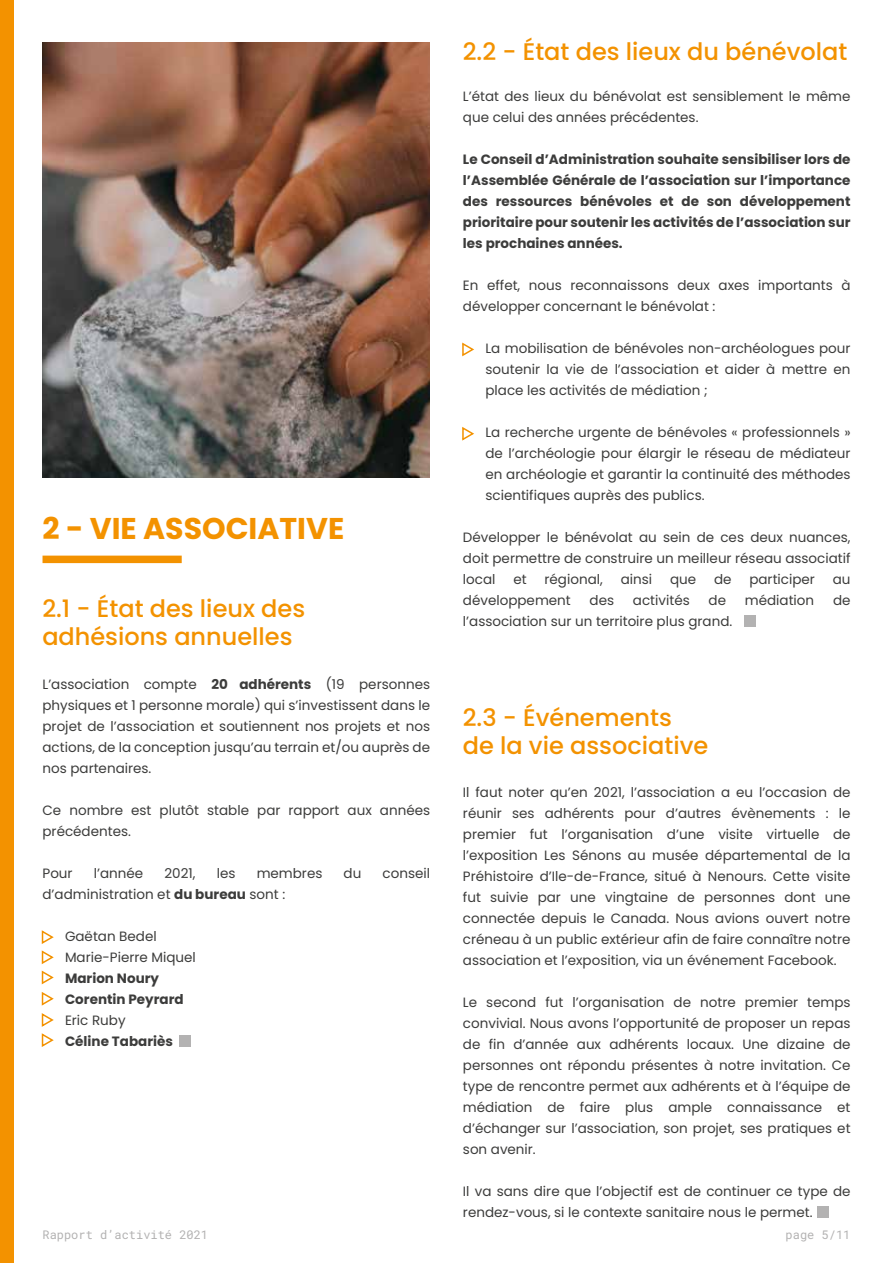
<style>
.page{position:relative;width:893px;height:1263px;background:#fff}
.page>*{position:absolute;margin:0;border:0;box-sizing:border-box;transform-origin:0 0}
.t1{font:700 30px "Poppins";color:#f39200}
.t2{font:500 24px/28.8px "Poppins";color:#f39200}
.t3{font:13.5px/21px "Poppins";color:#3c3c3b;text-align:justify}
.t4{font:700 13.5px/21px "Poppins";color:#3c3c3b}
.t5{font:12px "Roboto Mono";color:#b3b2b2}
.s1{font-weight:700}
</style>
<div class="page">
<div style="left:43px;top:556px;width:139px;height:7px;background:#f39200"></div>
<img style="left:43px;top:43px;width:387px;height:435px">
<div style="left:0;top:0;width:13px;height:1263px;background:#f39200"></div>
<svg style="left:41px;top:930px;width:13px;height:76px"></svg>
<svg style="left:41px;top:1013px;width:13px;height:34px"></svg>
<svg style="left:462px;top:342px;width:12px;height:15px"></svg>
<svg style="left:462px;top:427px;width:12px;height:14px"></svg>
<div style="left:180px;top:1036px;width:11px;height:11px;background:#b3b2b2"></div>
<div style="left:745px;top:616px;width:11px;height:11px;background:#b3b2b2"></div>
<div style="left:817px;top:1206px;width:11px;height:12px;background:#b3b2b2"></div>
<h1 class="t1" style="left:43px;top:511px;width:303px">2 - VIE ASSOCIATIVE</h1>
<h2 class="t2" style="left:42px;top:594px;width:264px">2.1 - État des lieux des adhésions annuelles</h2>
<p class="t3" style="left:43px;top:673px;width:389px">L’association compte <span class="s1">20 adhérents</span> (19 personnes physiques et 1 personne morale) qui s’investissent dans le projet de l’association et soutiennent nos projets et nos actions, de la conception jusqu’au terrain et/ou auprès de nos partenaires.</p>
<p class="t3" style="left:43px;top:799px;width:389px">Ce nombre est plutôt stable par rapport aux années précédentes.</p>
<p class="t3" style="left:43px;top:862px;width:32px">Pour</p>
<p class="t3" style="left:94px;top:862px;width:51px">l’année</p>
<p class="t3" style="left:164px;top:862px;width:32px">2021,</p>
<p class="t3" style="left:217px;top:862px;width:20px">les</p>
<p class="t3" style="left:257px;top:862px;width:67px">membres</p>
<p class="t3" style="left:344px;top:862px;width:19px">du</p>
<p class="t3" style="left:383px;top:862px;width:49px">conseil</p>
<p class="t3" style="left:43px;top:883px;width:244px">d’administration et <span class="s1">du bureau</span> sont :</p>
<p class="t3" style="left:65px;top:925px;width:132px">Gaëtan Bedel<br>Marie-Pierre Miquel</p>
<p class="t4" style="left:65px;top:967px;width:120px">Marion Noury<br>Corentin Peyrard</p>
<p class="t3" style="left:65px;top:1009px;width:62px">Eric Ruby</p>
<p class="t4" style="left:65px;top:1030px;width:109px">Céline Tabariès</p>
<h2 class="t2" style="left:463px;top:38px;width:386px">2.2 - État des lieux du bénévolat</h2>
<p class="t3" style="left:463px;top:86px;width:389px">L’état des lieux du bénévolat est sensiblement le même que celui des années précédentes.</p>
<p class="t4" style="left:463px;top:149px;width:389px;text-align:justify">Le Conseil d’Administration souhaite sensibiliser lors de l’Assemblée Générale de l’association sur l’importance des ressources bénévoles et de son développement prioritaire pour soutenir les activités de l’association sur les prochaines années.</p>
<p class="t3" style="left:463px;top:275px;width:389px">En effet, nous reconnaissons deux axes importants à développer concernant le bénévolat :</p>
<p class="t3" style="left:485px;top:338px;width:367px">La mobilisation de bénévoles non-archéologues pour soutenir la vie de l’association et aider à mettre en place les activités de médiation ;</p>
<p class="t3" style="left:485px;top:422px;width:367px">La recherche urgente de bénévoles « professionnels » de l’archéologie pour élargir le réseau de médiateur en archéologie et garantir la continuité des méthodes scientifiques auprès des publics.</p>
<p class="t3" style="left:463px;top:527px;width:389px">Développer le bénévolat au sein de ces deux nuances, doit permettre de construire un meilleur réseau associatif local</p>
<p class="t3" style="left:513px;top:569px;width:15px">et</p>
<p class="t3" style="left:545px;top:569px;width:60px">régional,</p>
<p class="t3" style="left:621px;top:569px;width:33px">ainsi</p>
<p class="t3" style="left:670px;top:569px;width:28px">que</p>
<p class="t3" style="left:714px;top:569px;width:19px">de</p>
<p class="t3" style="left:749px;top:569px;width:67px">participer</p>
<p class="t3" style="left:833px;top:569px;width:19px">au</p>
<p class="t3" style="left:463px;top:590px;width:109px">développement</p>
<p class="t3" style="left:590px;top:590px;width:26px">des</p>
<p class="t3" style="left:633px;top:590px;width:58px">activités</p>
<p class="t3" style="left:709px;top:590px;width:19px">de</p>
<p class="t3" style="left:745px;top:590px;width:71px">médiation</p>
<p class="t3" style="left:833px;top:590px;width:19px">de</p>
<p class="t3" style="left:463px;top:611px;width:271px">l’association sur un territoire plus grand.</p>
<h2 class="t2" style="left:463px;top:703px;width:247px">2.3 - Événements de la vie associative</h2>
<p class="t3" style="left:463px;top:782px;width:389px">Il faut noter qu’en 2021, l’association a eu l’occasion de réunir ses adhérents pour d’autres évènements : le premier fut l’organisation d’une visite virtuelle de l’exposition Les Sénons au musée départemental de la Préhistoire d’Ile-de-France, situé à Nenours. Cette visite fut suivie par une vingtaine de personnes dont une connectée depuis le Canada. Nous avions ouvert notre créneau à un public extérieur afin de faire connaître notre association et l’exposition, via un événement Facebook.</p>
<p class="t3" style="left:463px;top:992px;width:389px">Le second fut l’organisation de notre premier temps convivial. Nous avons l’opportunité de proposer un repas de fin d’année aux adhérents locaux. Une dizaine de personnes ont répondu présentes à notre invitation. Ce type de rencontre permet aux adhérents et à l’équipe de médiation de faire plus ample connaissance et d’échanger sur l’association, son projet, ses pratiques et son avenir.</p>
<p class="t3" style="left:463px;top:1181px;width:389px">Il va sans dire que l’objectif est de continuer ce type de rendez-vous, si le contexte sanitaire nous le permet.</p>
<p class="t5" style="left:43px;top:1226px;width:167px">Rapport d’activité 2021</p>
<p class="t5" style="left:786px;top:1226px;width:66px">page 5/11</p>
</div>
